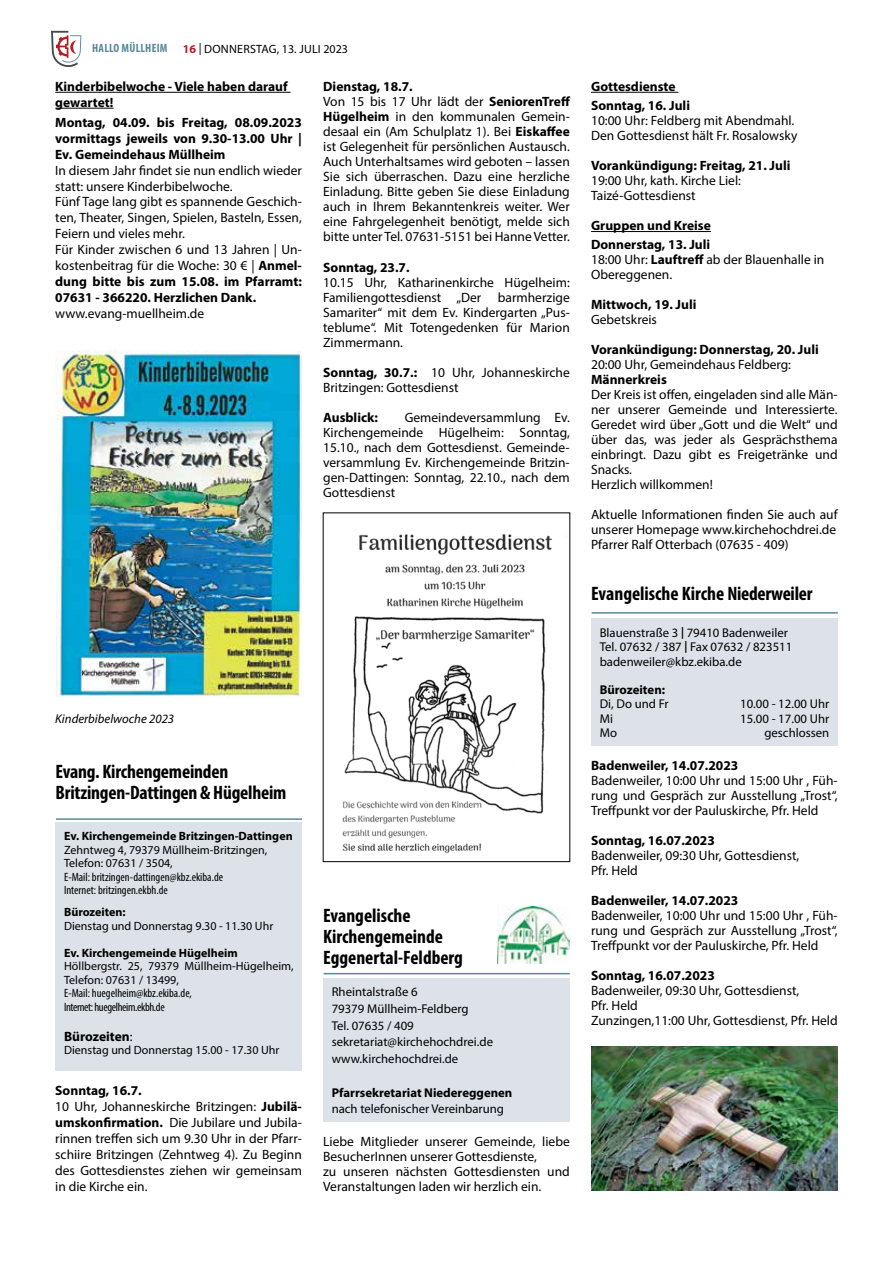
<style>
.page{position:relative;width:893px;height:1263px;background:#fff}
.page>*{position:absolute;margin:0;border:0;box-sizing:border-box;transform-origin:0 0}
.t1{font:700 condensed 19.5px/21px "Myriad Pro";letter-spacing:-.01em;color:#000}
.t2{font:13.5px/15px "Myriad Pro";color:#000}
.t3{font:700 13.5px/15.9px "Myriad Pro";color:#000}
.t4{font:12.75px/16.8px "Myriad Pro";color:#000}
.t5{font:700 12.75px "Myriad Pro";color:#000}
.t6{font:italic 12.75px "Myriad Pro";color:#000}
.t7{font:12px/13.5px "Myriad Pro";color:#000}
.t8{font:700 12px "Myriad Pro";color:#000}
.t9{font:condensed 12px/13.5px "Myriad Pro";color:#000}
.t10{font:condensed 12px/13.5px "Myriad Pro";letter-spacing:-.03em;color:#000}
.t11{font:12px "Myriad Pro";letter-spacing:.02em;color:#000}
.t12{font:700 condensed 12px "Myriad Pro";letter-spacing:.02em;color:#59879b}
.s1{font-weight:700;color:#b61d22}
.s2{font-weight:700}
.s3{font-weight:400}
</style>
<div class="page">
<svg style="left:51px;top:31px;width:30px;height:36px"></svg>
<hr style="left:55px;top:92px;width:235px;height:1px;background:#000">
<hr style="left:55px;top:108px;width:59px;height:1px;background:#000">
<img style="left:55px;top:350px;width:247px;height:347px">
<hr style="left:56px;top:818px;width:246px;height:2px;background:#59879b">
<div style="left:56px;top:822px;width:246px;height:249px;background:#dce2e7"></div>
<img style="left:342px;top:534px;width:224px;height:320px">
<hr style="left:324px;top:973px;width:246px;height:1px;background:#59879b">
<div style="left:323px;top:978px;width:247px;height:144px;background:#dce2e7"></div>
<img style="left:498px;top:906px;width:72px;height:57px">
<hr style="left:591px;top:92px;width:87px;height:1px;background:#000">
<hr style="left:591px;top:231px;width:120px;height:1px;background:#000">
<hr style="left:592px;top:612px;width:246px;height:2px;background:#59879b">
<div style="left:591px;top:619px;width:247px;height:127px;background:#dce2e7"></div>
<img style="left:591px;top:1047px;width:247px;height:144px">
<p class="t12" style="left:92px;top:40px;width:76px">Hallo Müllheim</p>
<p class="t11" style="left:183px;top:42px;width:167px"><span class="s1">16</span> | Donnerstag, 13. Juli 2023</p>
<p class="t3" style="left:55px;top:78px;width:234px">Kinderbibelwoche - Viele haben darauf gewartet!</p>
<p class="t3" style="left:55px;top:114px;width:248px;text-align:justify">Montag, 04.09. bis Freitag, 08.09.2023 vormittags jeweils von 9.30-13.00 Uhr | Ev. Gemeindehaus Müllheim</p>
<p class="t2" style="left:55px;top:162px;width:248px;line-height:15.9px">I n diesem Jahr findet sie nun endlich wieder statt: unsere Kinderbibelwoche.<br>Fünf Tage lang gibt es spannende Geschich&shy;ten, Theater, Singen, Spielen, Basteln, Essen, Feiern und vieles mehr.<br>Für Kinder zwischen 6 und 13 Jahren | Un&shy;kostenbeitrag für die Woche: 30 € | <span class="s2">Anmel&shy;dung bitte bis zum 15.08. im Pfarramt:<br>07631 - 366220. Herzlichen Dank.</span></p>
<p class="t2" style="left:55px;top:305px;width:150px">www.evang-muellheim.de</p>
<p class="t2" style="left:323px;top:79px;width:248px"><span class="s2">Dienstag, 18.7.<br></span>Von 15 bis 17 Uhr lädt der <span class="s2">SeniorenTreff Hügelheim</span> in den kommunalen Gemein&shy;desaal ein (Am Schulplatz 1). Bei <span class="s2">Eiskaffee </span>ist Gelegenheit für persönlichen Austausch.<br>Auch Unterhaltsames wird geboten – lassen Sie sich überraschen. Dazu eine herzliche Einladung. Bitte geben Sie diese Einladung auch in I hrem Bekanntenkreis weiter. Wer eine Fahrgelegenheit benötigt, melde sich bitte unter Tel. 07631-5151 bei Hanne Vetter.</p>
<p class="t3" style="left:323px;top:259px;width:88px">Sonntag, 23.7.</p>
<p class="t2" style="left:323px;top:274px;width:248px;text-align:justify">10.15 Uhr, Katharinenkirche Hügelheim:<br>Familiengottesdienst „Der barmherzige Samariter“ mit dem Ev. Kindergarten „Pus&shy;teblume“. Mit Totengedenken für Marion Zimmermann.</p>
<p class="t2" style="left:323px;top:365px;width:248px"><span class="s2">Sonntag, 30.7.:</span> 10 Uhr, Johanneskirche<br>Britzingen: Gottesdienst</p>
<p class="t3" style="left:323px;top:409px;width:56px">Ausblick:</p>
<p class="t2" style="left:323px;top:410px;width:248px;text-align:justify;text-indent:81px">Gemeindeversammlung Ev.<br>Kirchengemeinde Hügelheim: Sonntag, 15.10., nach dem Gottesdienst. Gemeinde&shy;versammlung Ev. Kirchengemeinde Britzin&shy;gen-Dattingen: Sonntag, 22.10., nach dem Gottesdienst</p>
<p class="t6" style="left:55px;top:711px;width:120px">Kinderbibelwoche 2023</p>
<h1 class="t1" style="left:56px;top:760px;width:232px">Evang. Kirchengemeinden<br>Britzingen-Dattingen &amp; Hügelheim</h1>
<p class="t8" style="left:64px;top:828px;width:230px">Ev. Kirchengemeinde Britzingen-Dattingen</p>
<p class="t7" style="left:64px;top:842px;width:205px">Zehntweg 4, 79379 Müllheim-Britzingen,<br>Telefon: 07631 / 3504,</p>
<p class="t9" style="left:64px;top:870px;width:161px">E-Mail: britzingen-dattingen@kbz.ekiba.de<br>Internet: britzingen.ekbh.de</p>
<p class="t8" style="left:64px;top:904px;width:63px">Bürozeiten:</p>
<p class="t7" style="left:64px;top:918px;width:211px">Dienstag und Donnerstag 9.30 - 11.30 Uhr</p>
<p class="t8" style="left:64px;top:945px;width:175px">Ev. Kirchengemeinde Hügelheim</p>
<p class="t7" style="left:64px;top:959px;width:231px">Höllbergstr. 25, 79379 Müllheim-Hügelheim,<br>Telefon: 07631 / 13499,</p>
<p class="t10" style="left:64px;top:986px;width:129px">E-Mail: huegelheim@kbz.ekiba.de,<br>Internet: huegelheim.ekbh.de</p>
<p class="t3" style="left:64px;top:1027px;width:70px">Bürozeiten<span class="s3">:</span></p>
<p class="t7" style="left:64px;top:1043px;width:217px">Dienstag und Donnerstag 15.00 - 17.30 Uhr</p>
<p class="t2" style="left:55px;top:1083px;width:248px;line-height:15.9px"><span class="s2">Sonntag, 16.7.<br></span>10 Uhr, Johanneskirche Britzingen: <span class="s2">Jubilä&shy;umskonfirmation.</span> Die Jubilare und Jubila&shy;rinnen treffen sich um 9.30 Uhr in der Pfarr&shy;schiire Britzingen (Zehntweg 4). Zu Beginn des Gottesdienstes ziehen wir gemeinsam in die Kirche ein.</p>
<h1 class="t1" style="left:323px;top:904px;width:141px">Evangelische<br>Kirchengemeinde<br>Eggenertal-Feldberg</h1>
<p class="t4" style="left:332px;top:984px;width:163px">Rheintalstraße 6<br>79379 Müllheim-Feldberg<br>Tel. 07635 / 409 sekretariat@kirchehochdrei.de www.kirchehochdrei.de</p>
<p class="t5" style="left:332px;top:1085px;width:182px">Pfarrsekretariat Niedereggenen</p>
<p class="t4" style="left:332px;top:1101px;width:174px">nach telefonischer Vereinbarung</p>
<p class="t2" style="left:323px;top:1133px;width:248px">Liebe Mitglieder unserer Gemeinde, liebe BesucherI nnen unserer Gottesdienste,<br>zu unseren nächsten Gottesdiensten und Veranstaltungen laden wir herzlich ein.</p>
<p class="t3" style="left:591px;top:76px;width:100px;line-height:19.2px">Gottesdienste<br>Sonntag, 16. Juli</p>
<p class="t2" style="left:591px;top:113px;width:208px">10:00 Uhr: Feldberg mit Abendmahl.<br>Den Gottesdienst hält Fr. Rosalowsky</p>
<p class="t3" style="left:591px;top:157px;width:201px">Vorankündigung: Freitag, 21. Juli</p>
<p class="t2" style="left:591px;top:173px;width:151px">19:00 Uhr, kath. Kirche Liel:<br>Taizé-Gottesdienst</p>
<p class="t3" style="left:591px;top:216px;width:121px;line-height:19.2px">Gruppen und Kreise<br>Donnerstag, 13. Juli</p>
<p class="t2" style="left:591px;top:252px;width:235px">18:00 Uhr: <span class="s2">Lauftreff</span> ab der Blauenhalle in<br>Obereggenen.</p>
<p class="t3" style="left:591px;top:296px;width:107px">Mittwoch, 19. Juli</p>
<p class="t2" style="left:591px;top:312px;width:67px">Gebetskreis</p>
<p class="t3" style="left:591px;top:341px;width:229px">Vorankündigung: Donnerstag, 20. Juli</p>
<p class="t2" style="left:591px;top:357px;width:202px">20:00 Uhr, Gemeindehaus Feldberg:</p>
<p class="t3" style="left:591px;top:371px;width:77px">Männerkreis</p>
<p class="t2" style="left:591px;top:387px;width:248px">Der Kreis ist offen, eingeladen sind alle Män&shy;ner unserer Gemeinde und I nteressierte.<br>Geredet wird über „Gott und die Welt“ und über das, was jeder als Gesprächsthema einbringt. Dazu gibt es Freigetränke und Snacks.<br>Herzlich willkommen!</p>
<p class="t2" style="left:591px;top:507px;width:248px;text-align:justify">Aktuelle I nformationen finden Sie auch auf unserer Homepage www.kirchehochdrei.de Pfarrer Ralf Otterbach (07635 - 409)</p>
<h1 class="t1" style="left:591px;top:582px;width:223px">Evangelische Kirche Niederweiler</h1>
<p class="t4" style="left:600px;top:625px;width:194px;line-height:14.2px">Blauenstraße 3 79410 Badenweiler<br>Tel. 07632 / 387 Fax 07632 / 823511 badenweiler@kbz.ekiba.de</p>
<p class="t5" style="left:600px;top:681px;width:67px">Bürozeiten:</p>
<p class="t4" style="left:600px;top:695px;width:71px">Di, Do und Fr</p>
<p class="t4" style="left:740px;top:695px;width:91px">10.00 - 12.00 Uhr</p>
<p class="t4" style="left:600px;top:710px;width:15px">Mi</p>
<p class="t4" style="left:740px;top:710px;width:91px">15.00 - 17.00 Uhr</p>
<p class="t4" style="left:600px;top:724px;width:19px">Mo</p>
<p class="t4" style="left:764px;top:724px;width:66px">geschlossen</p>
<p class="t3" style="left:591px;top:756px;width:149px">Badenweiler, 14.07.2023</p>
<p class="t2" style="left:591px;top:772px;width:248px;text-align:justify">Badenweiler, 10:00 Uhr und 15:00 Uhr , Füh&shy;rung und Gespräch zur Ausstellung „Trost“, Treffpunkt vor der Pauluskirche, Pfr. Held</p>
<p class="t3" style="left:591px;top:831px;width:125px">Sonntag, 16.07.2023</p>
<p class="t2" style="left:591px;top:847px;width:210px">Badenweiler, 09:30 Uhr, Gottesdienst,<br>Pfr. Held</p>
<p class="t3" style="left:591px;top:891px;width:149px">Badenweiler, 14.07.2023</p>
<p class="t2" style="left:591px;top:907px;width:248px;text-align:justify">Badenweiler, 10:00 Uhr und 15:00 Uhr , Füh&shy;rung und Gespräch zur Ausstellung „Trost“, Treffpunkt vor der Pauluskirche, Pfr. Held</p>
<p class="t3" style="left:591px;top:966px;width:125px">Sonntag, 16.07.2023</p>
<p class="t2" style="left:591px;top:982px;width:248px">Badenweiler, 09:30 Uhr, Gottesdienst,<br>Pfr. Held<br>Zunzingen,11:00 Uhr, Gottesdienst, Pfr. Held</p>
</div>
